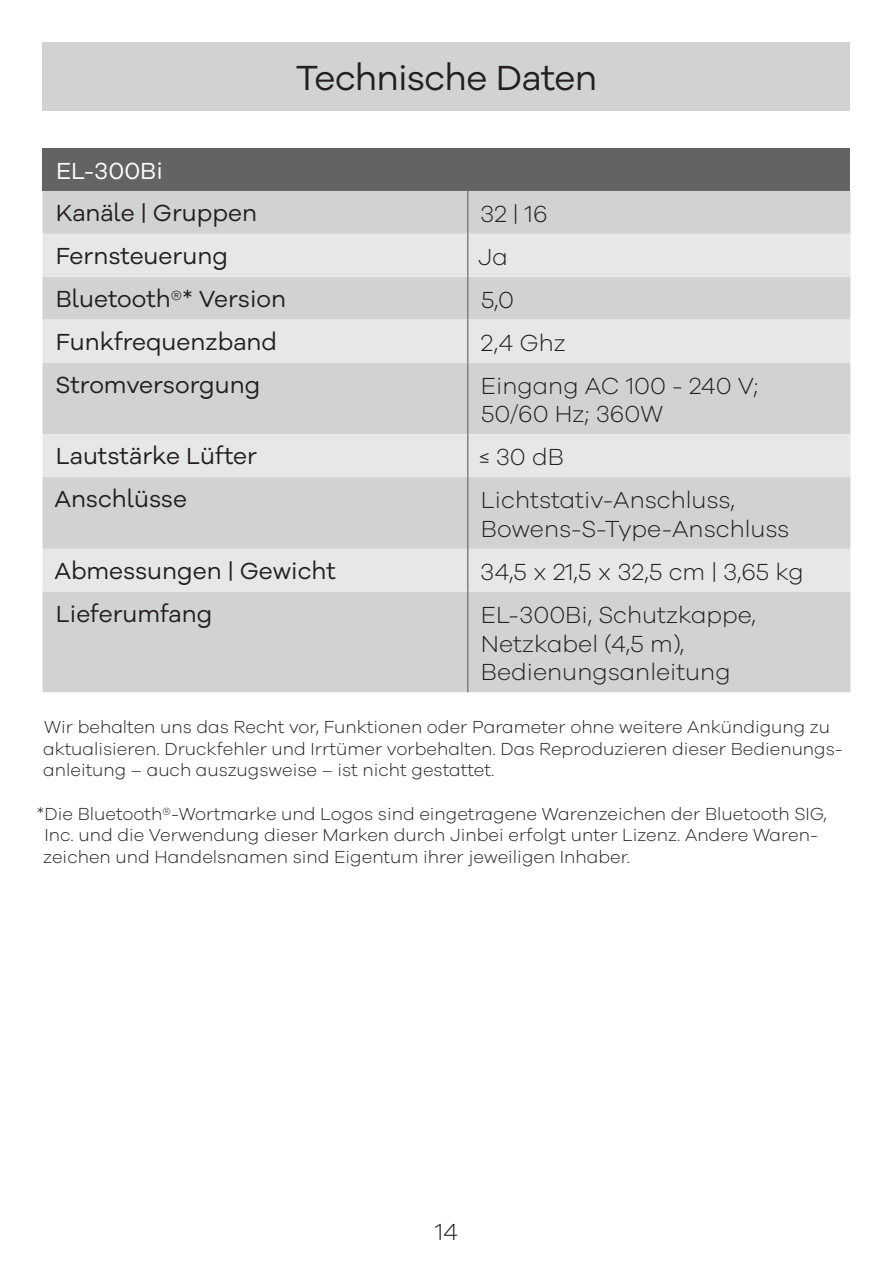
<style>
.page{position:relative;width:893px;height:1263px;background:#fff}
.page>*{position:absolute;margin:0;border:0;box-sizing:border-box;transform-origin:0 0}
.t1{font:36px "Galano Grotesque Alt";letter-spacing:-.02em;color:#231f20}
.t2{font:300 24px/28.8px "Galano Grotesque";color:#231f20}
.t3{font:24px "Galano Grotesque Alt";color:#231f20}
.t4{font:24px "Galano Grotesque Alt";color:#fff}
.t5{font:300 18px/21.6px "Galano Grotesque";color:#231f20}
</style>
<div class="page">
<div style="left:43px;top:149px;width:807px;height:42px;background:#636366"></div>
<div style="left:43px;top:191px;width:807px;height:501px;background:#d1d2d4"></div>
<svg style="left:43px;top:234px;width:807px;height:358px;background:#dbdcde"></svg>
<hr style="left:467px;top:191px;width:1px;height:43px;background:#808285">
<hr style="left:467px;top:234px;width:1px;height:43px;background:#808285">
<hr style="left:467px;top:277px;width:1px;height:43px;background:#808285">
<hr style="left:467px;top:320px;width:1px;height:42px;background:#808285">
<hr style="left:467px;top:362px;width:1px;height:72px;background:#808285">
<hr style="left:467px;top:434px;width:1px;height:43px;background:#808285">
<hr style="left:467px;top:477px;width:1px;height:72px;background:#808285">
<hr style="left:467px;top:549px;width:1px;height:43px;background:#808285">
<hr style="left:467px;top:592px;width:1px;height:100px;background:#808285">
<div style="left:43px;top:43px;width:807px;height:68px;background:#d1d2d4"></div>
<p class="t1" style="left:296px;top:55px;width:303px">Technische Daten</p>
<p class="t4" style="left:56px;top:155px;width:108px">EL-300Bi</p>
<p class="t3" style="left:56px;top:197px;width:203px">Kanäle | Gruppen</p>
<p class="t2" style="left:480px;top:199px;width:69px">32 | 16</p>
<p class="t3" style="left:56px;top:240px;width:174px">Fernsteuerung</p>
<p class="t2" style="left:478px;top:242px;width:31px">Ja</p>
<p class="t3" style="left:56px;top:283px;width:232px">Bluetooth®* Version</p>
<p class="t2" style="left:481px;top:284px;width:35px">5,0</p>
<p class="t3" style="left:56px;top:326px;width:223px">Funkfrequenzband</p>
<p class="t2" style="left:481px;top:327px;width:86px">2,4 Ghz</p>
<p class="t3" style="left:56px;top:369px;width:206px">Stromversorgung</p>
<p class="t2" style="left:481px;top:370px;width:279px">Eingang AC 100 - 240 V;<br>50/60 Hz; 360W</p>
<p class="t3" style="left:56px;top:441px;width:203px">Lautstärke Lüfter</p>
<p class="t2" style="left:480px;top:442px;width:86px">≤ 30 dB</p>
<p class="t3" style="left:54px;top:484px;width:134px">Anschlüsse</p>
<p class="t2" style="left:481px;top:485px;width:310px">Lichtstativ-Anschluss,<br>Bowens-S-Type-Anschluss</p>
<p class="t3" style="left:54px;top:555px;width:283px">Abmessungen | Gewicht</p>
<p class="t2" style="left:480px;top:556px;width:325px">34,5 x 21,5 x 32,5 cm | 3,65 kg</p>
<p class="t3" style="left:56px;top:598px;width:158px">Lieferumfang</p>
<p class="t2" style="left:481px;top:599px;width:276px">EL-300Bi, Schutzkappe,<br>Netzkabel (4,5 m),<br>Bedienungsanleitung</p>
<p class="t5" style="left:43px;top:716px;width:801px">Wir behalten uns das Recht vor, Funktionen oder Parameter ohne weitere Ankündigung zu aktualisieren. Druckfehler und Irrtümer vorbehalten. Das Reproduzieren dieser Bedienungs&shy;anleitung – auch auszugsweise – ist nicht gestattet.</p>
<p class="t5" style="left:43px;top:802px;width:785px;text-indent:-6px">*Die Bluetooth®-Wortmarke und Logos sind eingetragene Warenzeichen der Bluetooth SIG,<br>Inc. und die Verwendung dieser Marken durch Jinbei erfolgt unter Lizenz. Andere Waren&shy;zeichen und Handelsnamen sind Eigentum ihrer jeweiligen Inhaber.</p>
<h2 class="t2" style="left:435px;top:1216px;width:25px">14</h2>
</div>
